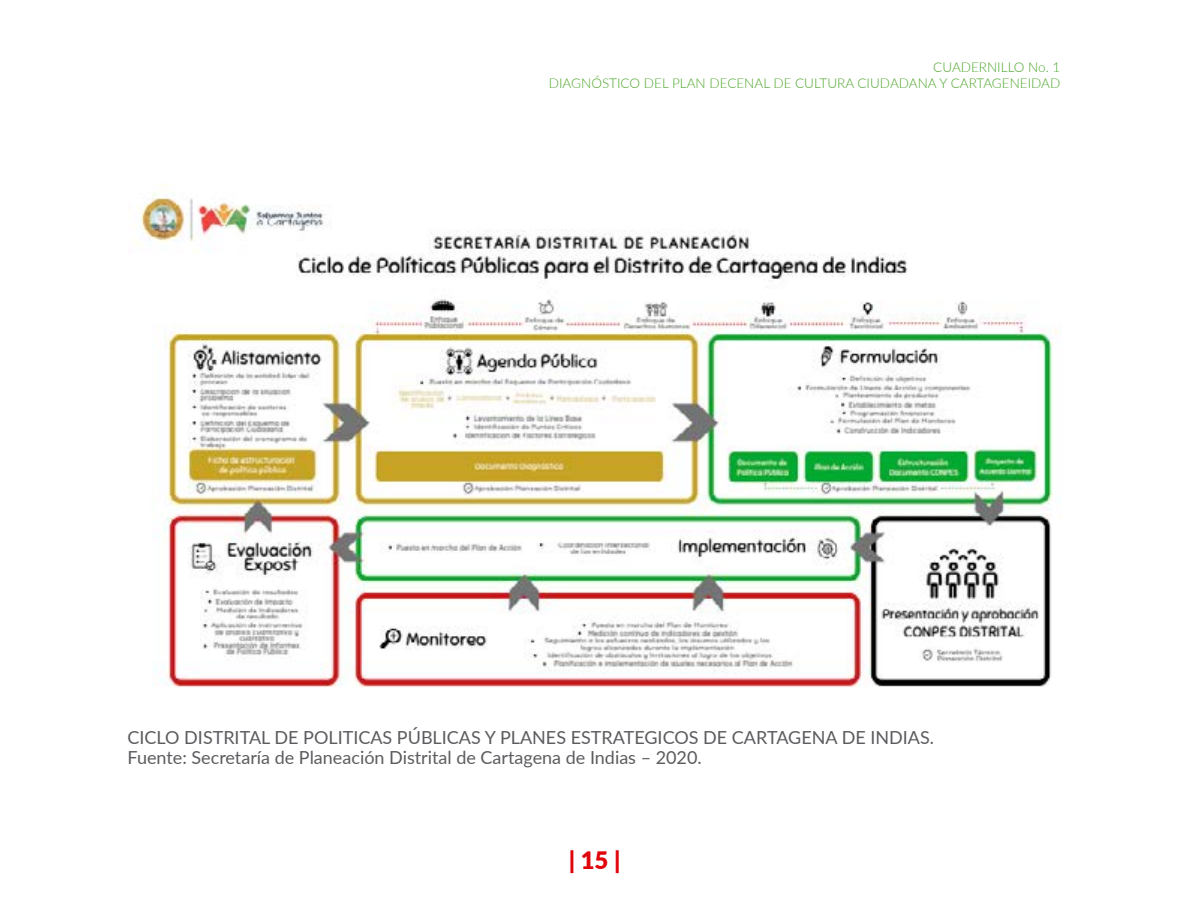
<style>
.page{position:relative;width:1188px;height:918px;background:#fff}
.page>*{position:absolute;margin:0;border:0;box-sizing:border-box;transform-origin:0 0}
.t1{font:900 24px "Lato";color:#e0040b}
.t2{font:18px/20.2px "Lato";color:#5c5b5f}
.t3{font:300 13.5px/16.2px "Lato";color:#4ea62c;text-align:right}
</style>
<div class="page">
<img style="left:137px;top:184px;width:924px;height:503px">
<p class="t3" style="left:549px;top:58px;width:513px">CUADERNILLO No. 1<br>DIAGNÓSTICO DEL PLAN DECENAL DE CULTURA CIUDADANA Y CARTAGENEIDAD</p>
<p class="t2" style="left:128px;top:727px;width:808px">CICLO DISTRITAL DE POLITICAS PÚBLICAS Y PLANES ESTRATEGICOS DE CARTAGENA DE INDIAS.<br>Fuente: Secretaría de Planeación Distrital de Cartagena de Indias – 2020.</p>
<h1 class="t1" style="left:569px;top:842px;width:53px">| 15 |</h1>
</div>
